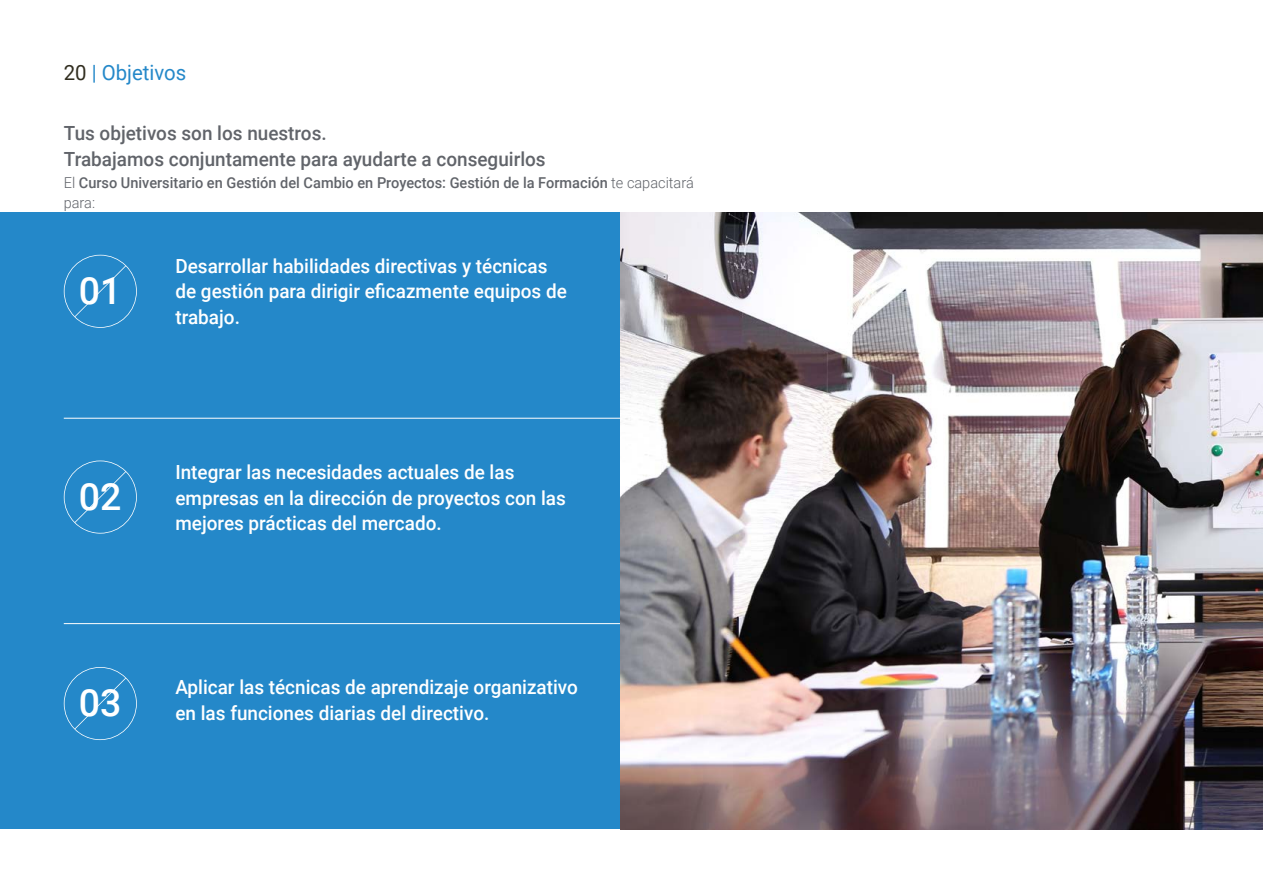
<style>
.page{position:relative;width:1263px;height:893px;background:#fff}
.page>*{position:absolute;margin:0;border:0;box-sizing:border-box;transform-origin:0 0}
.t1{font:500 37.5px "Roboto";color:#fff}
.t2{font:21px "Roboto";color:#2488c9}
.t3{font:500 19.5px/25.5px "Roboto";color:#fff}
.t4{font:500 19.5px/25.5px "Roboto";color:#61646a}
.t5{font:500 15px/19.5px "Roboto";color:#61646a}
.s1{color:#312e20}
.s2{font-weight:300}
</style>
<div class="page">
<div style="left:0;top:213px;width:621px;height:616px;background:#2488c9"></div>
<svg style="left:64px;top:255px;width:73px;height:73px"></svg>
<svg style="left:64px;top:667px;width:73px;height:73px"></svg>
<svg style="left:64px;top:461px;width:73px;height:73px"></svg>
<hr style="left:64px;top:418px;width:1199px;height:1px;background:#fff">
<hr style="left:64px;top:623px;width:1199px;height:1px;background:#fff">
<img style="left:621px;top:213px;width:642px;height:616px">
<p class="t2" style="left:64px;top:57px;width:124px"><span class="s1">20</span> | Objetivos</p>
<p class="t4" style="left:64px;top:120px;width:483px">Tus objetivos son los nuestros.<br>Trabajamos conjuntamente para ayudarte a conseguirlos</p>
<p class="t5" style="left:64px;top:172px;width:631px"><span class="s2">El</span> Curso Universitario en Gestión del Cambio en Proyectos: Gestión de la Formación <span class="s2">te capacitará para:</span></p>
<h1 class="t1" style="left:79px;top:264px;width:44px">01</h1>
<h1 class="t1" style="left:79px;top:470px;width:44px">02</h1>
<p class="t3" style="left:175px;top:252px;width:393px">Desarrollar habilidades directivas y técnicas de gestión para dirigir eficazmente equipos de trabajo.</p>
<p class="t3" style="left:175px;top:459px;width:392px">Integrar las necesidades actuales de las empresas en la dirección de proyectos con las mejores prácticas del mercado.</p>
<h1 class="t1" style="left:79px;top:677px;width:44px">03</h1>
<p class="t3" style="left:175px;top:674px;width:404px">Aplicar las técnicas de aprendizaje organizativo</p>
<p class="t3" style="left:175px;top:699px;width:315px">en las funciones diarias del directivo.</p>
</div>
